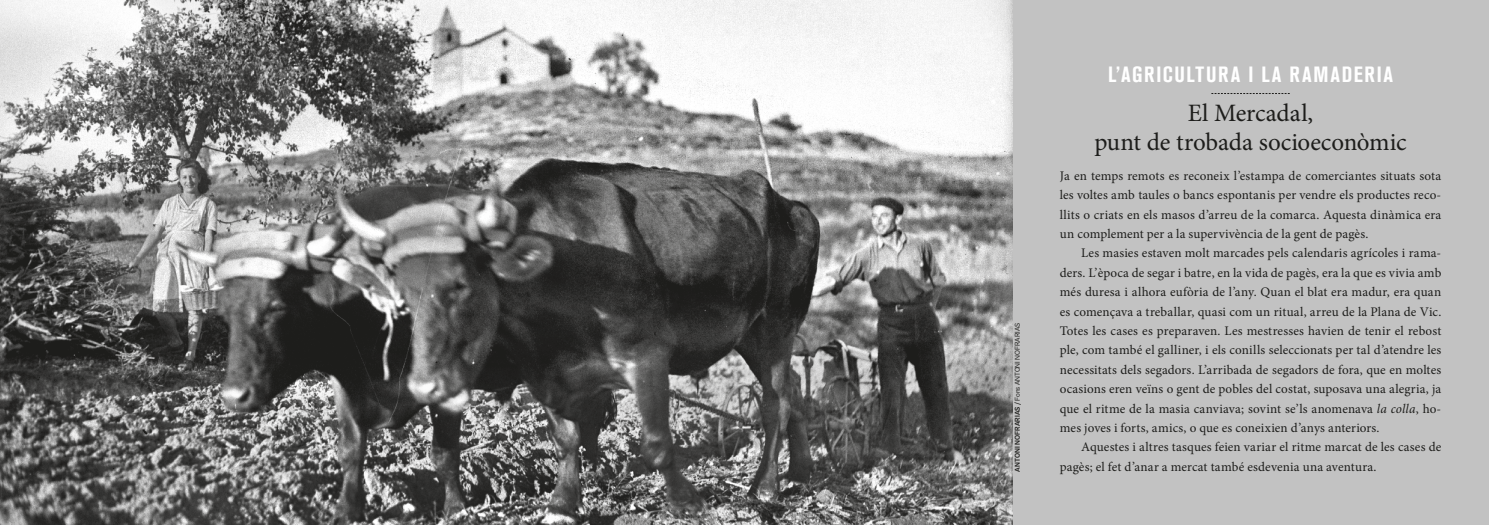
<style>
.page{position:relative;width:1489px;height:525px;background:#fff}
.page>*{position:absolute;margin:0;border:0;box-sizing:border-box;transform-origin:0 0}
.t1{font:25px/28.8px "Minion Pro";letter-spacing:-.005em;color:#1d1d1b;text-align:center}
.t2{font:700 condensed 21.88px "Akzidenz Grotesk BQ";letter-spacing:.08em;color:#fff}
.t3{font:13.12px/19.4px "Minion Pro";letter-spacing:.01em;color:#1d1d1b;text-align:justify}
.t4{font:6.88px "Akzid Grtsk Next";color:#1d1d1b}
.s1{font-weight:500}
.s2{font-style:italic}
</style>
<div class="page">
<div style="left:1012px;top:0;width:476px;height:524px;background:#c2c2c2"></div>
<img style="left:0;top:0;width:1012px;height:524px">
<svg style="left:1211px;top:93px;width:78px;height:1px"></svg>
<p class="t4" style="left:1013px;top:471px;width:150px;rotate:-90deg"><span class="s1">ANTONI NOFRARIAS /</span> Fons ANTONI NOFRARIAS</p>
<h2 class="t2" style="left:1107px;top:62px;width:286px">L’AGRICULTURA I LA RAMADERIA</h2>
<h1 class="t1" style="left:1094px;top:99px;width:314px">El Mercadal,<br>punt de trobada socioeconòmic</h1>
<p class="t3" style="left:1059px;top:166px;width:383px">Ja en temps remots es reconeix l’estampa de comerciantes situats sota les voltes amb taules o bancs espontanis per vendre els productes reco&shy;llits o criats en els masos d’arreu de la comarca. Aquesta dinàmica era un complement per a la supervivència de la gent de pagès.</p>
<p class="t3" style="left:1059px;top:243px;width:383px;text-indent:21px">Les masies estaven molt marcades pels calendaris agrícoles i rama&shy;ders. L’època de segar i batre, en la vida de pagès, era la que es vivia amb més duresa i alhora eufòria de l’any. Quan el blat era madur, era quan es començava a treballar, quasi com un ritual, arreu de la Plana de Vic.<br>Totes les cases es preparaven. Les mestresses havien de tenir el rebost ple, com també el galliner, i els conills seleccionats per tal d’atendre les necessitats dels segadors. L’arribada de segadors de fora, que en moltes ocasions eren veïns o gent de pobles del costat, suposava una alegria, ja que el ritme de la masia canviava; sovint se’ls anomenava <span class="s2">la colla</span>, ho&shy;mes joves i forts, amics, o que es coneixien d’anys anteriors.</p>
<p class="t3" style="left:1059px;top:437px;width:383px;text-indent:21px">Aquestes i altres tasques feien variar el ritme marcat de les cases de pagès; el fet d’anar a mercat també esdevenia una aventura.</p>
</div>
